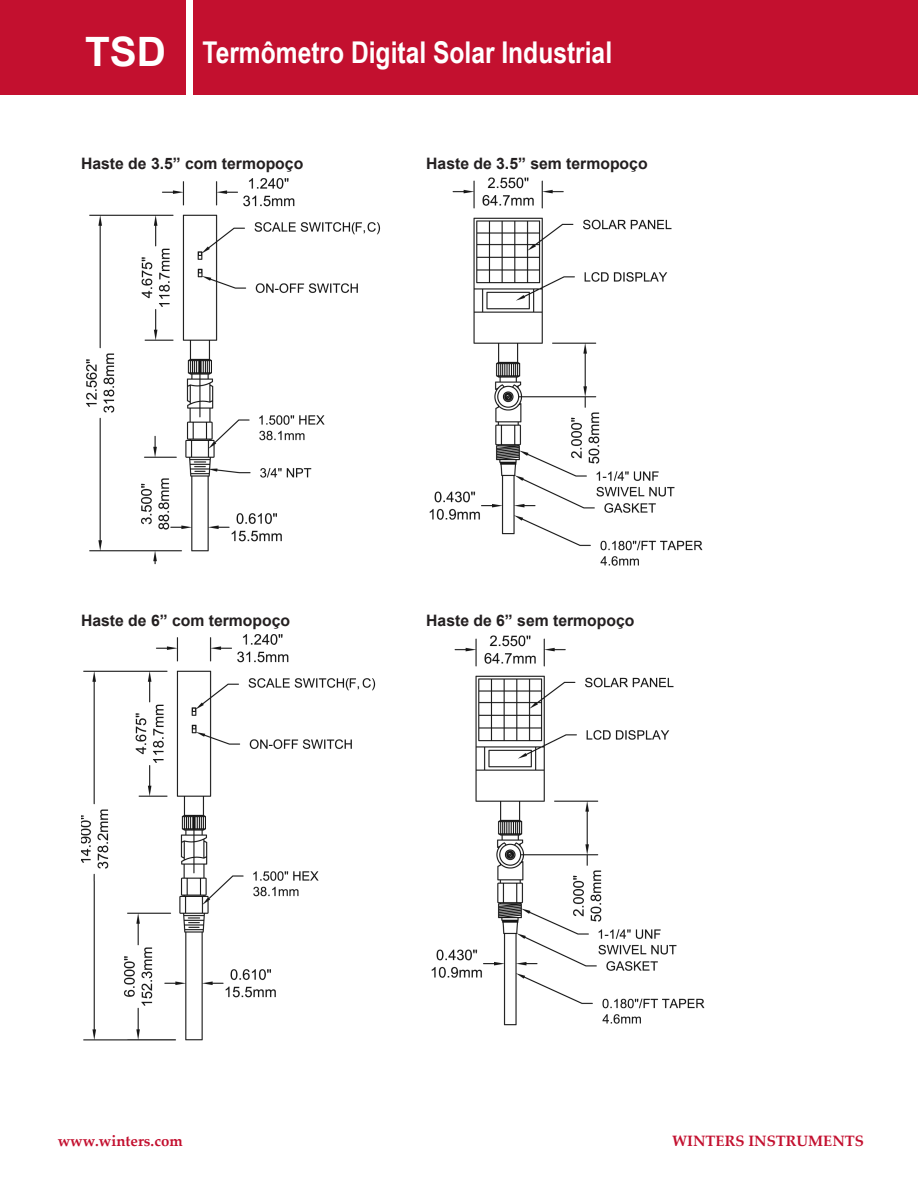
<style>
.page{position:relative;width:918px;height:1188px;background:#fff}
.page>*{position:absolute;margin:0;border:0;box-sizing:border-box;transform-origin:0 0}
.t1{font:700 40.5px "Arial";color:#fff}
.t2{font:700 30px "Arial Narrow";color:#fff}
.t3{font:700 15.75px "Arial";color:#231f20}
.t4{font:700 15px "Palatino Linotype";color:#c3102f}
</style>
<div class="page">
<div style="left:0;top:0;width:185px;height:95px;background:#c3102f"></div>
<div style="left:194px;top:0;width:724px;height:95px;background:#c3102f"></div>
<img style="left:86px;top:178px;width:295px;height:386px">
<img style="left:81px;top:634px;width:295px;height:407px">
<img style="left:431px;top:635px;width:274px;height:391px">
<img style="left:429px;top:177px;width:274px;height:389px">
<p class="t1" style="left:85px;top:24px;width:82px">TSD</p>
<p class="t2" style="left:202px;top:30px;width:411px">Termômetro Digital Solar Industrial</p>
<p class="t3" style="left:81px;top:152px;width:224px">Haste de 3.5” com termopoço</p>
<p class="t3" style="left:426px;top:152px;width:223px">Haste de 3.5” sem termopoço</p>
<p class="t3" style="left:81px;top:609px;width:211px">Haste de 6” com termopoço</p>
<p class="t3" style="left:426px;top:609px;width:210px">Haste de 6” sem termopoço</p>
<p class="t4" style="left:58px;top:1131px;width:126px">www.winters.com</p>
<p class="t4" style="left:672px;top:1131px;width:193px">WINTERS INSTRUMENTS</p>
</div>
